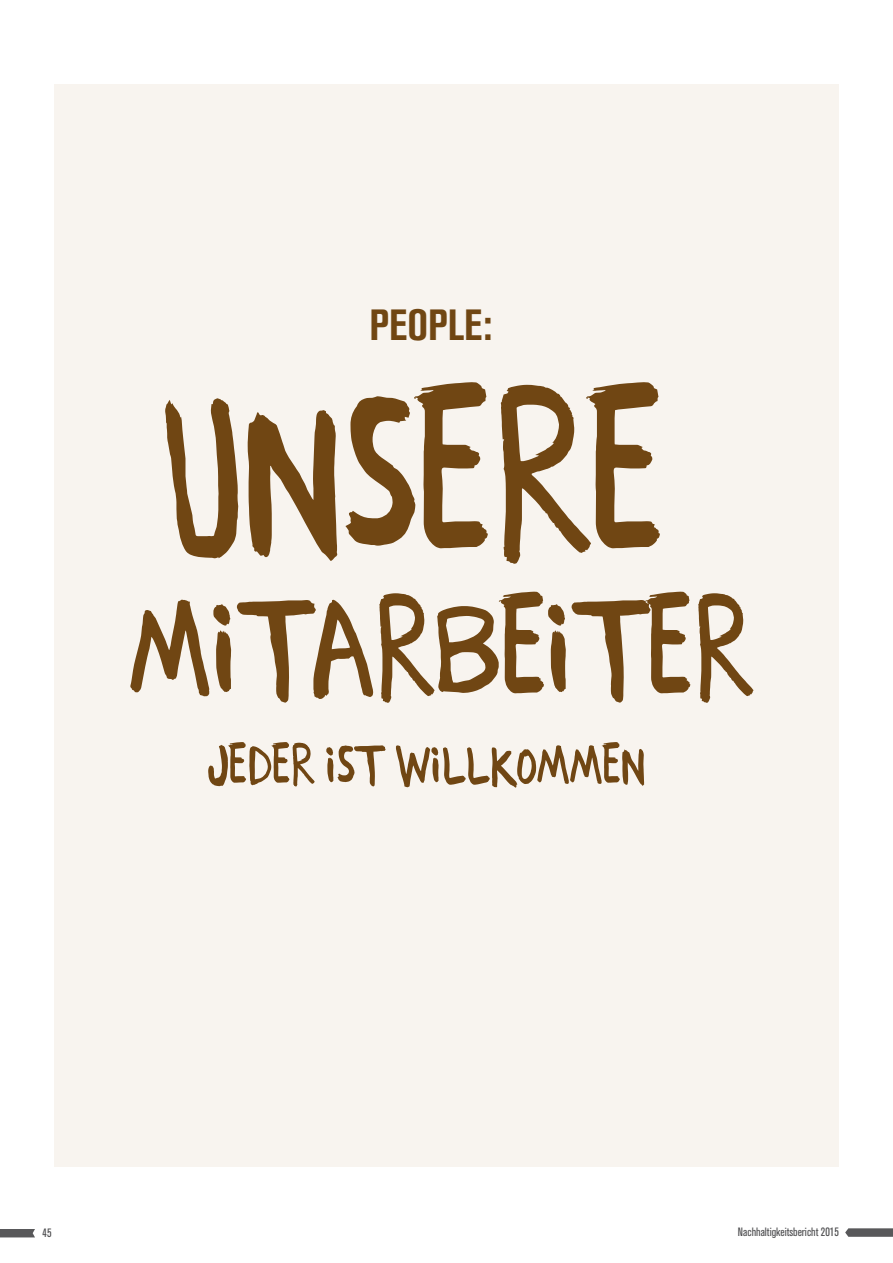
<style>
.page{position:relative;width:893px;height:1263px;background:#fff}
.page>*{position:absolute;margin:0;border:0;box-sizing:border-box;transform-origin:0 0}
.t1{font:220.65px "Close V6";color:#704613}
.t2{font:135px "Close V6";color:#704613}
.t3{font:54px "Close V6";color:#704613}
.t4{font:700 condensed 43.2px "Akzidenz Grotesk BQ";color:#704613}
.t5{font:condensed 12px "Akzidenz Grotesk BQ";color:#4b4b4d}
</style>
<div class="page">
<svg style="left:0;top:1229px;width:35px;height:8px"></svg>
<svg style="left:845px;top:1228px;width:48px;height:9px"></svg>
<div style="left:54px;top:84px;width:785px;height:1082px;background:#f8f4ef"></div>
<h3 class="t4" style="left:369px;top:300px;width:124px">PEOPLE:</h3>
<h1 class="t1" style="left:163px;top:327px;width:503px">UNSERE</h1>
<h2 class="t2" style="left:130px;top:558px;width:624px">MITARBEITER</h2>
<h3 class="t3" style="left:207px;top:729px;width:440px">JEDER IST WILLKOMMEN</h3>
<p class="t5" style="left:43px;top:1226px;width:10px">45</p>
<p class="t5" style="left:738px;top:1225px;width:102px">Nachhaltigkeitsbericht 2015</p>
</div>
